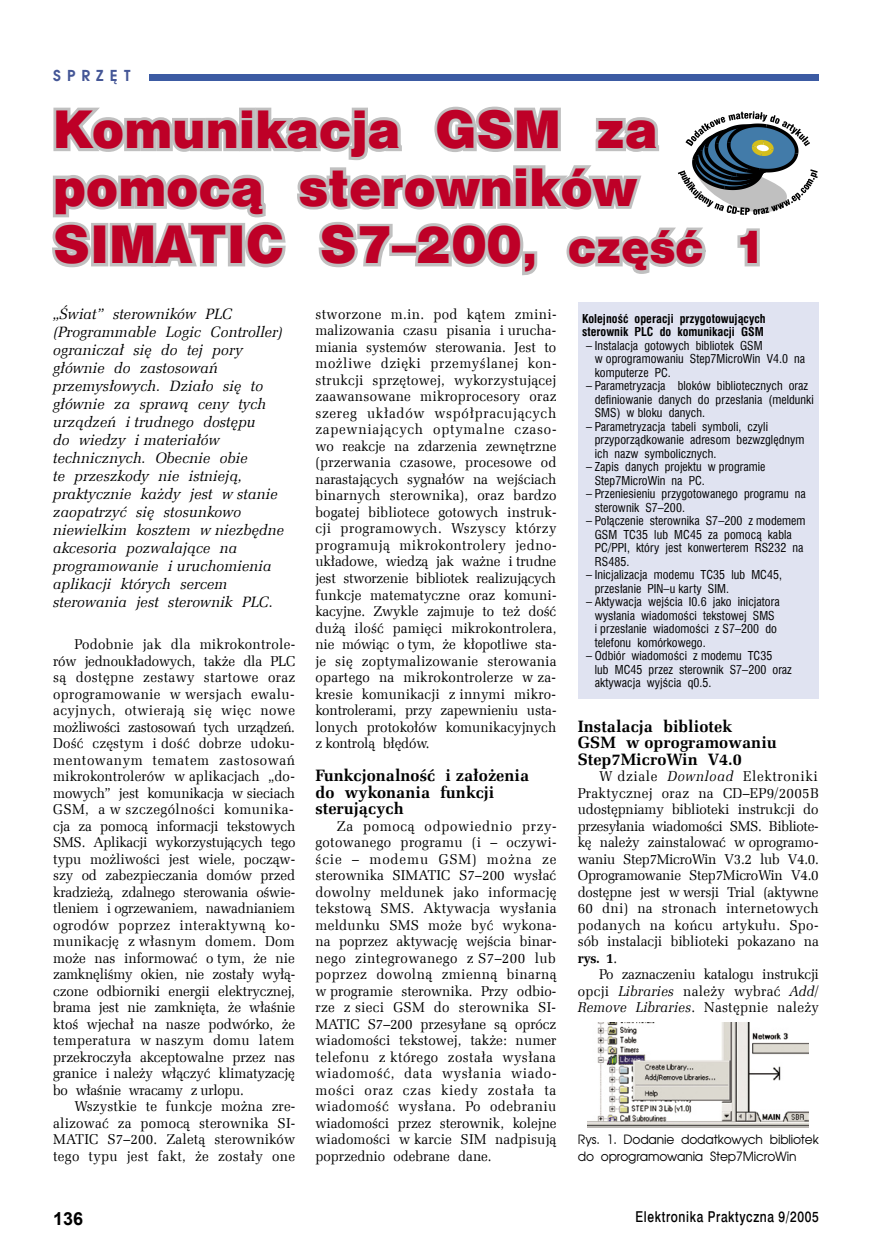
<style>
.page{position:relative;width:872px;height:1255px;background:#fff}
.page>*{position:absolute;margin:0;border:0;box-sizing:border-box;transform-origin:0 0}
.t1{font:48px/57.6px "Swis 721 Blk 2 EU";letter-spacing:.005em;color:#be0027}
.t2{font:700 18px "Arial";color:#000}
.t3{font:700 16.5px/16.5px "Zapf Ellipt EU";letter-spacing:.005em;color:#000}
.t4{font:italic 15px/18px "Zapf Ellipt EU";letter-spacing:.005em;color:#000}
.t5{font:15px "Swis 721 Md EU";letter-spacing:.05em;color:#000;scale:.8 1}
.t6{font:700 15px "Avalon";letter-spacing:.4em;color:#445696}
.t7{font:14.25px/16.5px "Zapf Ellipt EU";letter-spacing:-.005em;color:#000;text-align:justify;scale:.96 1}
.t8{font:12.75px/16.5px "Avalon";letter-spacing:-.015em;color:#000;scale:.96 1}
.t9{font:12px/13.5px "Swis 721 Cn EU";letter-spacing:.005em;color:#000}
.t10{font:700 12px/13.5px "Swis 721 Cn EU";letter-spacing:.005em;color:#000}
.s1{font-size:42px}
.s2{font-style:italic}
.s3{font-weight:700}
</style>
<div class="page">
<div style="left:149px;top:74px;width:669px;height:7px;background:#3c5ba3"></div>
<img style="left:587px;top:1022px;width:222px;height:105px">
<svg style="left:52px;top:106px;width:765px;height:170px"></svg>
<div style="left:578px;top:302px;width:240px;height:396px;background:#e0e3f1"></div>
<p class="t6" style="left:53px;top:66px;width:79px">SPRZĘT</p>
<h1 class="t1" style="left:53px;top:105px;width:713px">Komunikacja GSM za pomocą sterowników<br>SIMATIC S7–200<span class="s1">, część 1</span></h1>
<p class="t4" style="left:53px;top:305px;width:232px">„Świat” sterowników PLC (Programmable Logic Controller) ograniczał się do tej pory głównie do zastosowań przemysłowych. Działo się to głównie za sprawą ceny tych urządzeń i trudnego dostępu<br>do wiedzy i materiałów technicznych. Obecnie obie<br>te przeszkody nie istnieją, praktycznie każdy jest w stanie zaopatrzyć się stosunkowo niewielkim kosztem w niezbędne akcesoria pozwalające na programowanie i uruchomienia aplikacji których sercem sterowania jest sterownik PLC.</p>
<p class="t7" style="left:315px;top:306px;width:253px">stworzone m.in. pod kątem zmini&shy;malizowania czasu pisania i urucha&shy;miania systemów sterowania. Jest to możliwe dzięki przemyślanej kon&shy;strukcji sprzętowej, wykorzystującej zaawansowane mikroprocesory oraz szereg układów współpracujących zapewniających optymalne czaso&shy;wo reakcje na zdarzenia zewnętrzne (przerwania czasowe, procesowe od narastających sygnałów na wejściach binarnych sterownika), oraz bardzo bogatej bibliotece gotowych instruk&shy;cji programowych. Wszyscy którzy programują mikrokontrolery jedno&shy;układowe, wiedzą jak ważne i trudne jest stworzenie bibliotek realizujących funkcje matematyczne oraz komuni&shy;kacyjne. Zwykle zajmuje to też dość dużą ilość pamięci mikrokontrolera, nie mówiąc o tym, że kłopotliwe sta&shy;je się zoptymalizowanie sterowania opartego na mikrokontrolerze w za&shy;kresie komunikacji z innymi mikro&shy;kontrolerami, przy zapewnieniu usta&shy;lonych protokołów komunikacyjnych z kontrolą błędów.</p>
<p class="t3" style="left:315px;top:767px;width:215px">Funkcjonalność i założenia do wykonania funkcji sterujących</p>
<p class="t7" style="left:315px;top:817px;width:253px;text-indent:21px">Za pomocą odpowiednio przy&shy;gotowanego programu (i – oczywi&shy;ście – modemu GSM) można ze sterownika SIMATIC S7–200 wysłać dowolny meldunek jako informację tekstową SMS. Aktywacja wysłania meldunku SMS może być wykona&shy;na poprzez aktywację wejścia binar&shy;nego zintegrowanego z S7–200 lub poprzez dowolną zmienną binarną w programie sterownika. Przy odbio&shy;rze z sieci GSM do sterownika SI-MATIC S7–200 przesyłane są oprócz wiadomości tekstowej, także: numer telefonu z którego została wysłana wiadomość, data wysłania wiado&shy;mości oraz czas kiedy została ta wiadomość wysłana. Po odebraniu wiadomości przez sterownik, kolejne wiadomości w karcie SIM nadpisują poprzednio odebrane dane.</p>
<p class="t10" style="left:582px;top:312px;width:185px">Kolejność operacji przygotowujących sterownik PLC do komunikacji GSM</p>
<p class="t9" style="left:595px;top:338px;width:212px;text-indent:-9px">– Instalacja gotowych bibliotek GSM<br>w oprogramowaniu Step7MicroWin V4.0 na komputerze PC.</p>
<p class="t9" style="left:595px;top:379px;width:220px;text-indent:-9px">– Parametryzacja bloków bibliotecznych oraz definiowanie danych do przesłania (meldunki<br>SMS) w bloku danych.</p>
<p class="t9" style="left:595px;top:419px;width:211px;text-indent:-9px">– Parametryzacja tabeli symboli, czyli przyporządkowanie adresom bezwzględnym ich nazw symbolicznych.</p>
<p class="t9" style="left:595px;top:460px;width:172px;text-indent:-9px">– Zapis danych projektu w programie<br>Step7MicroWin na PC.</p>
<p class="t9" style="left:595px;top:487px;width:212px;text-indent:-9px">– Przeniesieniu przygotowanego programu na sterownik S7–200.</p>
<p class="t9" style="left:595px;top:514px;width:212px;text-indent:-9px">– Połączenie sterownika S7–200 z modemem<br>GSM TC35 lub MC45 za pomocą kabla<br>PC/PPI, który jest konwerterem RS232 na<br>RS485.</p>
<p class="t9" style="left:595px;top:568px;width:189px;text-indent:-9px">– Inicjalizacja modemu TC35 lub MC45, przesłanie PIN–u karty SIM.</p>
<p class="t9" style="left:595px;top:595px;width:186px;text-indent:-9px">– Aktywacja wejścia I0.6 jako inicjatora wysłania wiadomości tekstowej SMS i przesłanie wiadomości z S7–200 do telefonu komórkowego.</p>
<p class="t9" style="left:595px;top:649px;width:199px;text-indent:-9px">– Odbiór wiadomości z modemu TC35<br>lub MC45 przez sterownik S7–200 oraz aktywacja wyjścia q0.5.</p>
<p class="t7" style="left:53px;top:636px;width:254px;text-align:left;text-indent:21px">Podobnie jak dla mikrokontrole&shy;rów jednoukładowych, także dla PLC są dostępne zestawy startowe oraz oprogramowanie w wersjach ewalu&shy;acyjnych, otwierają się więc nowe możliwości zastosowań tych urządzeń.<br>Dość częstym i dość dobrze udoku&shy;mentowanym tematem zastosowań mikrokontrolerów w aplikacjach „do&shy;mowych” jest komunikacja w sieciach GSM, a w szczególności komunika&shy;cja za pomocą informacji tekstowych SMS. Aplikacji wykorzystujących tego typu możliwości jest wiele, począw&shy;szy od zabezpieczania domów przed kradzieżą, zdalnego sterowania oświe&shy;tleniem i ogrzewaniem, nawadnianiem ogrodów poprzez interaktywną ko&shy;munikację z własnym domem. Dom może nas informować o tym, że nie zamknęliśmy okien, nie zostały wyłą&shy;czone odbiorniki energii elektrycznej, brama jest nie zamknięta, że właśnie ktoś wjechał na nasze podwórko, że temperatura w naszym domu latem przekroczyła akceptowalne przez nas granice i należy włączyć klimatyzację bo właśnie wracamy z urlopu.</p>
<p class="t7" style="left:53px;top:1098px;width:254px;text-indent:21px">Wszystkie te funkcje można zre&shy;alizować za pomocą sterownika SI-MATIC S7–200. Zaletą sterowników tego typu jest fakt, że zostały one</p>
<p class="t3" style="left:578px;top:718px;width:200px">Instalacja bibliotek<br>GSM w oprogramowaniu<br>Step7MicroWin V4.0</p>
<p class="t7" style="left:578px;top:768px;width:253px;text-indent:21px">W dziale <span class="s2">Download</span> Elektroniki Praktycznej oraz na CD–EP9/2005B udostępniamy biblioteki instrukcji do przesyłania wiadomości SMS. Bibliote&shy;kę należy zainstalować w oprogramo&shy;waniu Step7MicroWin V3.2 lub V4.0.<br>Oprogramowanie Step7MicroWin V4.0 dostępne jest w wersji Trial (aktywne 60 dni) na stronach internetowych podanych na końcu artykułu. Spo&shy;sób instalacji biblioteki pokazano na <span class="s3">rys. 1</span>.</p>
<p class="t7" style="left:578px;top:966px;width:253px;text-indent:21px">Po zaznaczeniu katalogu instrukcji opcji <span class="s2">Libraries</span> należy wybrać <span class="s2">Add/ Remove Libraries</span>. Następnie należy</p>
<p class="t8" style="left:578px;top:1131px;width:253px">Rys. 1. Dodanie dodatkowych bibliotek do oprogramowania Step7MicroWin</p>
<p class="t2" style="left:53px;top:1206px;width:32px">136</p>
<p class="t5" style="left:635px;top:1207px;width:230px">Elektronika Praktyczna 9/2005</p>
</div>
